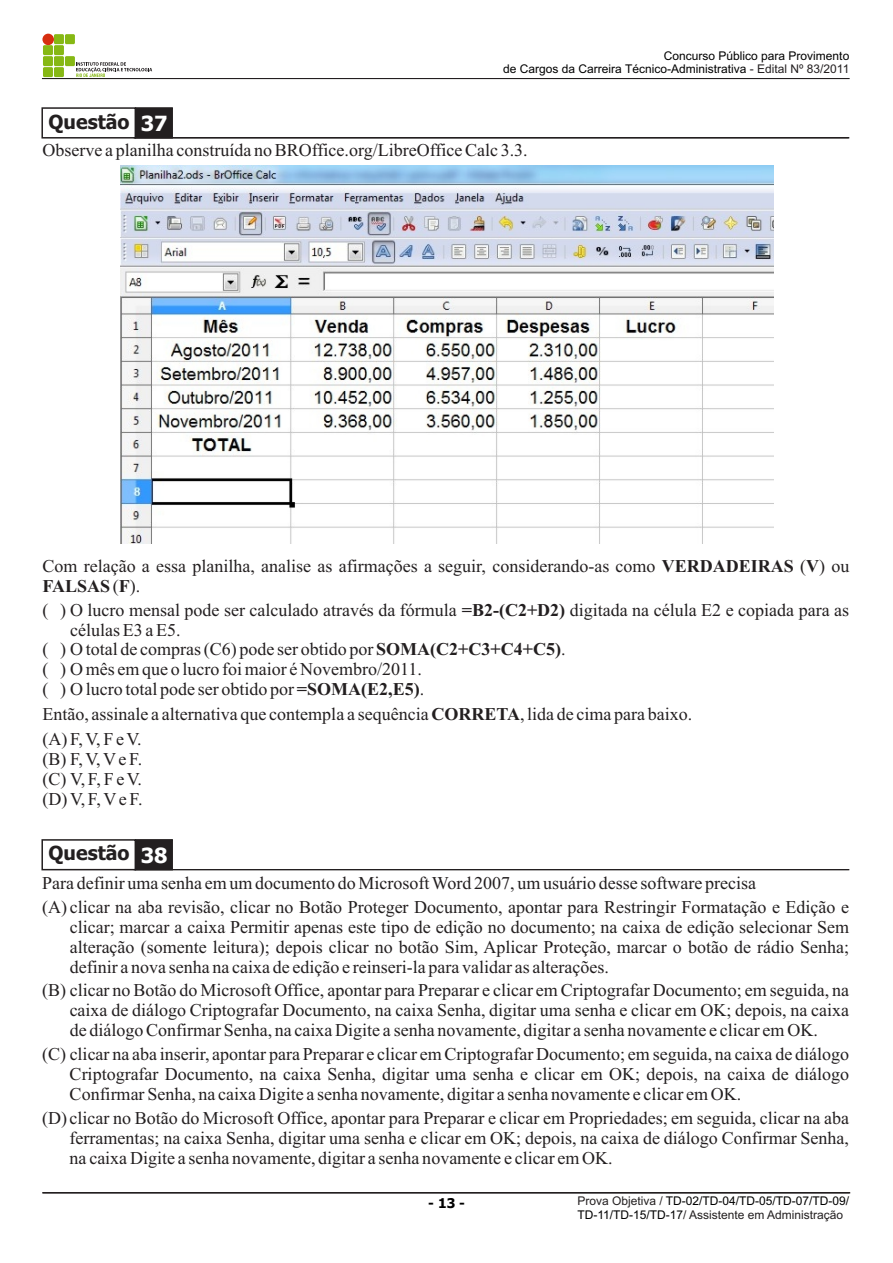
<style>
.page{position:relative;width:893px;height:1263px;background:#fff}
.page>*{position:absolute;margin:0;border:0;box-sizing:border-box;transform-origin:0 0}
.t1{font:700 19.5px "Tahoma";color:#231f20}
.t2{font:18px/20px "Times New Roman";color:#231f20;text-align:justify}
.t3{font:700 13.5px "Tahoma";color:#000}
.t4{font:12px/13.4px "Arial";color:#000;text-align:right}
.s1{font-size:21px;color:#fff}
.s2{color:#231f20}
.s3{font-weight:700}
</style>
<div class="page">
<div style="left:42px;top:1192px;width:808px;height:1px;border:1px solid #231f20"></div>
<div style="left:41px;top:107px;width:95px;height:32px;border:2px solid #231f20"></div>
<svg style="left:134px;top:107px;width:39px;height:32px"></svg>
<div style="left:134px;top:137px;width:715px;height:1px;border:1px solid #231f20"></div>
<div style="left:42px;top:78px;width:807px;height:1px;border:1px solid #231f20"></div>
<div style="left:43px;top:45px;width:10px;height:10px;background:#86b814"></div>
<div style="left:43px;top:56px;width:10px;height:10px;background:#86b814"></div>
<div style="left:43px;top:67px;width:10px;height:10px;background:#86b814"></div>
<div style="left:54px;top:34px;width:10px;height:10px;background:#86b814"></div>
<div style="left:54px;top:45px;width:10px;height:10px;background:#86b814"></div>
<div style="left:54px;top:56px;width:10px;height:10px;background:#86b814"></div>
<div style="left:65px;top:56px;width:10px;height:10px;background:#86b814"></div>
<div style="left:54px;top:67px;width:10px;height:10px;background:#86b814"></div>
<div style="left:65px;top:34px;width:10px;height:10px;background:#86b814"></div>
<div style="left:42px;top:34px;width:12px;height:11px;background:#d62e0f;border-radius:50%"></div>
<svg style="left:76px;top:62px;width:76px;height:15px"></svg>
<img style="left:120px;top:165px;width:654px;height:379px">
<div style="left:41px;top:839px;width:95px;height:31px;border:2px solid #231f20"></div>
<svg style="left:134px;top:839px;width:39px;height:32px"></svg>
<div style="left:134px;top:869px;width:715px;height:1px;border:1px solid #231f20"></div>
<p class="t1" style="left:49px;top:114px;width:121px">Questão <span class="s1">37</span></p>
<p class="t4" style="left:503px;top:50px;width:348px">Concurso Público para Provimento<br>de Cargos da Carreira Técnico-Administrativa <span class="s2">- Edital Nº 83/2011</span></p>
<p class="t2" style="left:42px;top:142px;width:487px">Observe a planilha construída no BROffice.org/LibreOffice Calc 3.3.</p>
<p class="t2" style="left:42px;top:557px;width:808px">Com relação a essa planilha, analise as afirmações a seguir, considerando-as como <span class="s3">VERDADEIRAS</span> (<span class="s3">V</span>) ou<br><span class="s3">FALSAS</span> (<span class="s3">F</span>).</p>
<p class="t2" style="left:42px;top:601px;width:808px">( ) O lucro mensal pode ser calculado através da fórmula <span class="s3">=B2-(C2+D2)</span> digitada na célula E2 e copiada para as</p>
<p class="t2" style="left:70px;top:621px;width:112px">células E3 a E5.</p>
<p class="t2" style="left:42px;top:641px;width:525px">( ) O total de compras (C6) pode ser obtido por <span class="s3">SOMA(C2+C3+C4+C5)</span>.</p>
<p class="t2" style="left:42px;top:661px;width:381px">( ) O mês em que o lucro foi maior é Novembro/2011.</p>
<p class="t2" style="left:42px;top:681px;width:383px">( ) O lucro total pode ser obtido por <span class="s3">=SOMA(E2,E5)</span>.</p>
<p class="t2" style="left:42px;top:703px;width:652px;line-height:24.9px">Então, assinale a alternativa que contempla a sequência <span class="s3">CORRETA</span>, lida de cima para baixo. (A) F, V, F e V.</p>
<p class="t2" style="left:42px;top:751px;width:102px">(B) F, V, Ve F. (C) V, F, F e V. (D) V, F, Ve F.</p>
<p class="t1" style="left:49px;top:845px;width:120px">Questão <span class="s1">38</span></p>
<p class="t2" style="left:42px;top:872px;width:808px;line-height:23.9px">Para definir uma senha em um documento do Microsoft Word 2007, um usuário desse software precisa<br>(A) clicar na aba revisão, clicar no Botão Proteger Documento, apontar para Restringir Formatação e Edição e</p>
<p class="t2" style="left:70px;top:918px;width:781px">clicar; marcar a caixa Permitir apenas este tipo de edição no documento; na caixa de edição selecionar Sem alteração (somente leitura); depois clicar no botão Sim, Aplicar Proteção, marcar o botão de rádio Senha; definir a nova senha na caixa de edição e reinseri-la para validar as alterações.</p>
<p class="t2" style="left:70px;top:982px;width:781px;text-indent:-28px">(B) clicar no Botão do Microsoft Office, apontar para Preparar e clicar em Criptografar Documento; em seguida, na caixa de diálogo Criptografar Documento, na caixa Senha, digitar uma senha e clicar em OK; depois, na caixa de diálogo Confirmar Senha, na caixa Digite a senha novamente, digitar a senha novamente e clicar em OK.</p>
<p class="t2" style="left:70px;top:1046px;width:781px;text-indent:-28px">(C) clicar na aba inserir, apontar para Preparar e clicar em Criptografar Documento; em seguida, na caixa de diálogo Criptografar Documento, na caixa Senha, digitar uma senha e clicar em OK; depois, na caixa de diálogo Confirmar Senha, na caixa Digite a senha novamente, digitar a senha novamente e clicar em OK.</p>
<p class="t2" style="left:70px;top:1110px;width:781px;text-indent:-28px">(D) clicar no Botão do Microsoft Office, apontar para Preparar e clicar em Propriedades; em seguida, clicar na aba ferramentas; na caixa Senha, digitar uma senha e clicar em OK; depois, na caixa de diálogo Confirmar Senha, na caixa Digite a senha novamente, digitar a senha novamente e clicar em OK.</p>
<p class="t4" style="left:577px;top:1195px;width:273px;text-align:left"><span class="s2">Prova Objetiva /</span> TD-02/TD-04/TD-05/TD-07/TD-09/<br>TD-11/TD-15/TD-17<span class="s2">/ Assistente em Administração</span></p>
<p class="t3" style="left:428px;top:1198px;width:38px">- 13 -</p>
</div>
